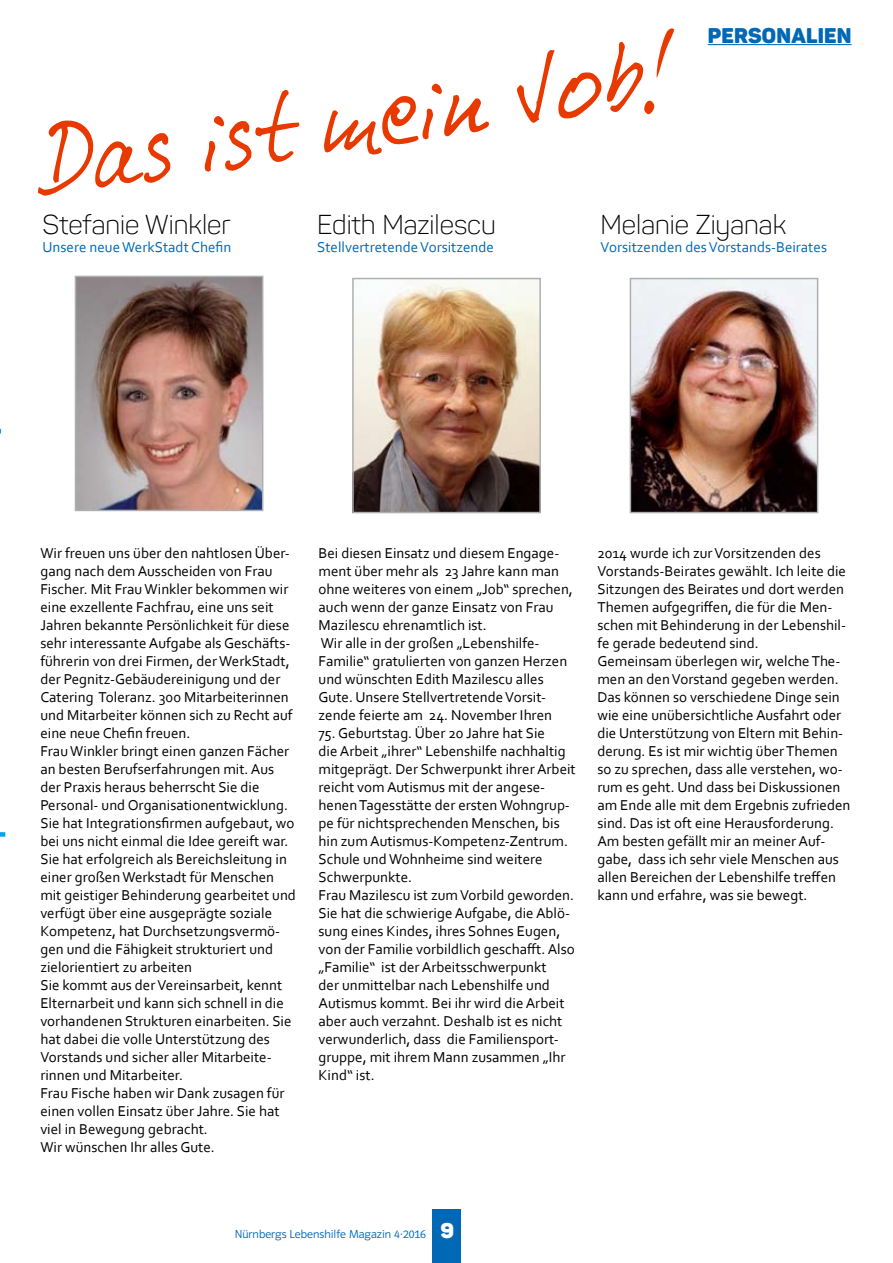
<style>
.page{position:relative;width:893px;height:1263px;background:#fff}
.page>*{position:absolute;margin:0;border:0;box-sizing:border-box;transform-origin:0 0}
.t1{font:90px "Hctschrift";color:#e83a00}
.t2{font:300 27px "Panton";color:#000}
.t3{font:900 21px "Panton";letter-spacing:.01em;color:#0068b4}
.t4{font:900 21px "Panton";color:#fff}
.t5{font:15px/18px "Corbel";color:#000}
.t6{font:15px "Corbel";color:#0068b4}
.t7{font:12px "Polo 22 Leicht";color:#0068b4}
</style>
<div class="page">
<div style="left:432px;top:1209px;width:29px;height:54px;background:#0068b4"></div>
<hr style="left:708px;top:44px;width:143px;height:1px;background:#0068b4">
<svg style="left:0;top:832px;width:5px;height:5px"></svg>
<img style="left:355px;top:281px;width:183px;height:229px">
<div style="left:352px;top:278px;width:189px;height:235px;border:2px solid #aeafb2"></div>
<img style="left:78px;top:279px;width:182px;height:229px">
<div style="left:75px;top:276px;width:188px;height:235px;border:2px solid #aeafb2"></div>
<img style="left:633px;top:281px;width:182px;height:229px">
<div style="left:630px;top:278px;width:188px;height:235px;border:2px solid #aeafb2"></div>
<h1 class="t1" style="left:27px;top:112px;width:651px;rotate:-8deg">Das ist mein Job!</h1>
<h3 class="t3" style="left:708px;top:22px;width:145px">PERSONALIEN</h3>
<h2 class="t2" style="left:43px;top:208px;width:189px">Stefanie Winkler</h2>
<p class="t6" style="left:43px;top:238px;width:190px">Unsere neue WerkStadt Chefin</p>
<h2 class="t2" style="left:317px;top:208px;width:180px">Edith Mazilescu</h2>
<p class="t6" style="left:317px;top:238px;width:178px">Stellvertretende Vorsitzende</p>
<h2 class="t2" style="left:601px;top:208px;width:187px">Melanie Ziyanak</h2>
<p class="t6" style="left:601px;top:238px;width:228px">Vorsitzenden des Vorstands-Beirates</p>
<p class="t5" style="left:40px;top:544px;width:257px">Wir freuen uns über den nahtlosen Über&shy;gang nach dem Ausscheiden von Frau Fischer. Mit Frau Winkler bekommen wir eine exzellente Fachfrau, eine uns seit Jahren bekannte Persönlichkeit für diese sehr interessante Aufgabe als Geschäfts&shy;führerin von drei Firmen, der WerkStadt, der Pegnitz-Gebäudereinigung und der Catering Toleranz. 300 Mitarbeiterinnen und Mitarbeiter können sich zu Recht auf eine neue Chefin freuen.<br>Frau Winkler bringt einen ganzen Fächer an besten Berufserfahrungen mit. Aus der Praxis heraus beherrscht Sie die Personal- und Organisationentwicklung.<br>Sie hat Integrationsfirmen aufgebaut, wo bei uns nicht einmal die Idee gereift war.<br>Sie hat erfolgreich als Bereichsleitung in einer großen Werkstadt für Menschen mit geistiger Behinderung gearbeitet und verfügt über eine ausgeprägte soziale Kompetenz, hat Durchsetzungsvermö&shy;gen und die Fähigkeit strukturiert und zielorientiert zu arbeiten<br>Sie kommt aus der Vereinsarbeit, kennt Elternarbeit und kann sich schnell in die vorhandenen Strukturen einarbeiten. Sie hat dabei die volle Unterstützung des Vorstands und sicher aller Mitarbeite&shy;rinnen und Mitarbeiter.<br>Frau Fische haben wir Dank zusagen für einen vollen Einsatz über Jahre. Sie hat viel in Bewegung gebracht.<br>Wir wünschen Ihr alles Gute.</p>
<p class="t5" style="left:319px;top:544px;width:256px">Bei diesen Einsatz und diesem Engage&shy;ment über mehr als 23 Jahre kann man ohne weiteres von einem „Job“ sprechen, auch wenn der ganze Einsatz von Frau Mazilescu ehrenamtlich ist.<br>Wir alle in der großen „Lebenshilfe-Familie“ gratulierten von ganzen Herzen und wünschten Edith Mazilescu alles Gute. Unsere Stellvertretende Vorsit&shy;zende feierte am 24. November Ihren</p>
<p class="t5" style="left:319px;top:724px;width:259px">75. Geburtstag. Über 20 Jahre hat Sie<br>die Arbeit „ihrer“ Lebenshilfe nachhaltig mitgeprägt. Der Schwerpunkt ihrer Arbeit reicht vom Autismus mit der angese&shy;henen Tagesstätte der ersten Wohngrup&shy;pe für nichtsprechenden Menschen, bis hin zum Autismus-Kompetenz-Zentrum.<br>Schule und Wohnheime sind weitere Schwerpunkte.<br>Frau Mazilescu ist zum Vorbild geworden.<br>Sie hat die schwierige Aufgabe, die Ablö&shy;sung eines Kindes, ihres Sohnes Eugen, von der Familie vorbildlich geschafft. Also „Familie“ ist der Arbeitsschwerpunkt<br>der unmittelbar nach Lebenshilfe und Autismus kommt. Bei ihr wird die Arbeit aber auch verzahnt. Deshalb ist es nicht verwunderlich, dass die Familiensport&shy;gruppe, mit ihrem Mann zusammen „Ihr Kind“ ist.</p>
<p class="t5" style="left:597px;top:544px;width:255px">2014 wurde ich zur Vorsitzenden des Vorstands-Beirates gewählt. Ich leite die Sitzungen des Beirates und dort werden Themen aufgegriffen, die für die Men&shy;schen mit Behinderung in der Lebenshil&shy;fe gerade bedeutend sind.<br>Gemeinsam überlegen wir, welche The&shy;men an den Vorstand gegeben werden.<br>Das können so verschiedene Dinge sein wie eine unübersichtliche Ausfahrt oder die Unterstützung von Eltern mit Behin&shy;derung. Es ist mir wichtig über Themen so zu sprechen, dass alle verstehen, wo&shy;rum es geht. Und dass bei Diskussionen am Ende alle mit dem Ergebnis zufrieden sind. Das ist oft eine Herausforderung.<br>Am besten gefällt mir an meiner Auf&shy;gabe, dass ich sehr viele Menschen aus allen Bereichen der Lebenshilfe treffen kann und erfahre, was sie bewegt.</p>
<p class="t7" style="left:235px;top:1228px;width:192px">Nürnbergs Lebenshilfe Magazin 4·2016</p>
<h3 class="t4" style="left:440px;top:1217px;width:15px">9</h3>
</div>
